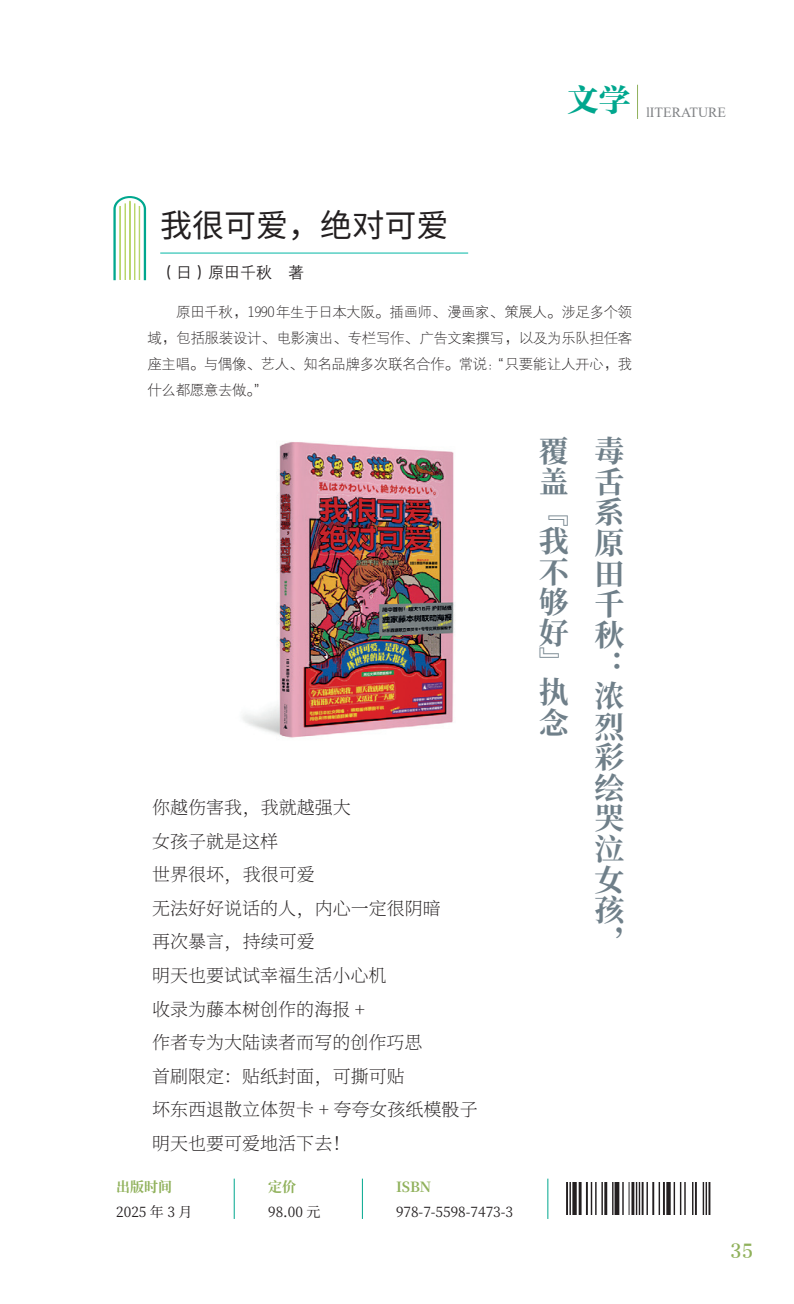
<style>
.page{position:relative;width:794px;height:1304px;background:#fff}
.page>*{position:absolute;margin:0;border:0;box-sizing:border-box;transform-origin:0 0}
.t1{font:32px "Source Han Sans CN";color:#231f20}
.t2{font:32px "FZCYSK GBK1 0";color:#00a78e}
.宣传语1{font:700 30px/30.6px "Source Han Serif CN";color:#6f7f89}
.主要内容1{font:200 18px "Source Han Serif SC";color:#231f20}
.t3{font:18px "FZZYSK1 GBK1 0";color:#90b15b}
.t4{font:16px "FZZDXK GBK1 0";color:#231f20}
.t5{font:14.4px/26px "FZXDXK GBK1 0";letter-spacing:-.02em;color:#231f20;text-align:justify}
.t6{font:14px "Source Han Serif CN";color:#231f20}
.t7{font:14px "Times New Roman";color:#808285}
.t8{font:700 14px "Source Han Serif CN";color:#90b15b}
</style>
<div class="page">
<hr style="left:637px;top:85px;width:1px;height:34px;background:#90b15b">
<img style="left:566px;top:1183px;width:145px;height:32px">
<hr style="left:234px;top:1179px;width:1px;height:40px;background:#00a78e">
<hr style="left:362px;top:1179px;width:1px;height:40px;background:#00a78e">
<hr style="left:547px;top:1179px;width:1px;height:40px;background:#00a78e">
<hr style="left:160px;top:253px;width:308px;height:1px;background:#03b8a5">
<img style="left:242px;top:442px;width:212px;height:296px">
<svg style="left:113px;top:196px;width:33px;height:84px"></svg>
<div style="left:120px;top:206px;width:1px;height:74px;border:1px solid #b8d66c"></div>
<div style="left:125px;top:204px;width:1px;height:76px;border:1px solid #b8d66c"></div>
<div style="left:129px;top:201px;width:1px;height:79px;border:1px solid #b8d66c"></div>
<div style="left:134px;top:204px;width:1px;height:76px;border:1px solid #b8d66c"></div>
<div style="left:139px;top:206px;width:1px;height:74px;border:1px solid #b8d66c"></div>
<h1 class="t2" style="left:567px;top:82px;width:65px">文学</h1>
<p class="t7" style="left:646px;top:102px;width:82px">lITERATURE</p>
<p class="t1" style="left:160px;top:208px;width:290px">我很可爱，绝对可爱</p>
<p class="t4" style="left:160px;top:264px;width:146px">（日）原田千秋 著</p>
<p class="t5" style="left:147px;top:299px;width:486px;text-indent:29px">原田千秋，1990年生于日本大阪。插画师、漫画家、策展人。涉足多个领域，包括服装设计、电影演出、专栏写作、广告文案撰写，以及为乐队担任客座主唱。与偶像、艺人、知名品牌多次联名合作。常说：“只要能让人开心，我什么都愿意去做。”</p>
<p class="主要内容1" style="left:152px;top:797px;width:200px">你越伤害我，我就越强大</p>
<p class="主要内容1" style="left:152px;top:831px;width:127px">女孩子就是这样</p>
<p class="主要内容1" style="left:152px;top:865px;width:164px">世界很坏，我很可爱</p>
<p class="主要内容1" style="left:152px;top:898px;width:290px">无法好好说话的人，内心一定很阴暗</p>
<p class="主要内容1" style="left:152px;top:932px;width:164px">再次暴言，持续可爱</p>
<p class="主要内容1" style="left:152px;top:965px;width:235px">明天也要试试幸福生活小心机</p>
<p class="主要内容1" style="left:152px;top:999px;width:214px">收录为藤本树创作的海报 +</p>
<p class="主要内容1" style="left:152px;top:1032px;width:271px">作者专为大陆读者而写的创作巧思</p>
<p class="主要内容1" style="left:152px;top:1066px;width:254px">首刷限定：贴纸封面，可撕可贴</p>
<p class="主要内容1" style="left:152px;top:1099px;width:327px">坏东西退散立体贺卡 + 夸夸女孩纸模骰子</p>
<p class="主要内容1" style="left:152px;top:1133px;width:199px">明天也要可爱地活下去！</p>
<p class="t8" style="left:116px;top:1179px;width:57px">出版时间</p>
<p class="t8" style="left:268px;top:1179px;width:29px">定价</p>
<p class="t8" style="left:396px;top:1179px;width:37px">ISBN</p>
<p class="t6" style="left:396px;top:1204px;width:119px">978-7-5598-7473-3</p>
<p class="t6" style="left:116px;top:1204px;width:78px">2025 年 3 月</p>
<p class="t6" style="left:268px;top:1204px;width:54px">98.00 元</p>
<p class="宣传语1" style="left:539px;top:437px;width:33px">覆盖『我不够好』执念</p>
<p class="宣传语1" style="left:594px;top:436px;width:33px">毒舌系原田千秋：浓烈彩绘哭泣女孩，</p>
<p class="t3" style="left:730px;top:1241px;width:24px">35</p>
</div>
